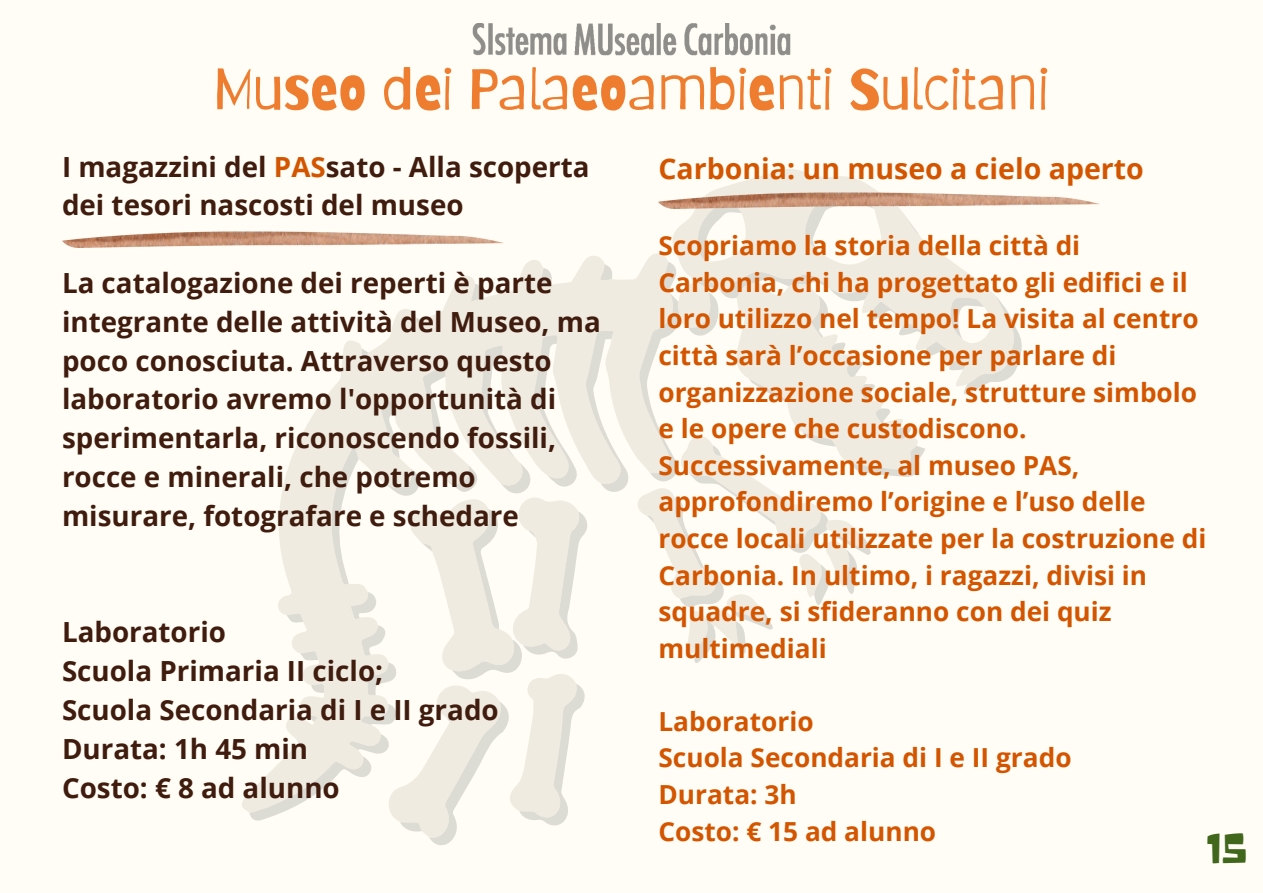
<style>
.page{position:relative;width:1263px;height:893px;background:#fffdf5}
.page>*{position:absolute;margin:0;border:0;box-sizing:border-box;transform-origin:0 0}
.t1{font:57px "Barriecito";color:#ef7d30}
.t2{font:40.28px "Noot";color:#41671d}
.t3{font:700 28.5px "Open Sans";color:#d45500}
.t4{font:700 27.75px/38.8px "Open Sans";color:#401c0e}
.t5{font:700 26.25px/36.6px "Open Sans";color:#d45500}
.s1{color:#d45500}
</style>
<div class="page">
<svg style="left:711px;top:169px;width:167px;height:23px;fill:#efebe0"></svg>
<svg style="left:249px;top:208px;width:773px;height:637px"></svg>
<img style="left:473px;top:24px;width:317px;height:31px">
<img style="left:62px;top:232px;width:441px;height:16px">
<img style="left:658px;top:192px;width:441px;height:16px">
<p class="t1" style="left:214px;top:54px;width:837px">Museo dei Palaeoambienti Sulcitani</p>
<p class="t4" style="left:62px;top:146px;width:529px">I magazzini del <span class="s1">PAS</span>sato - Alla scoperta dei tesori nascosti del museo</p>
<h1 class="t4" style="left:62px;top:263px;width:492px">La catalogazione dei reperti è parte</h1>
<p class="t4" style="left:62px;top:302px;width:540px">integrante delle attività del Museo, ma poco conosciuta. Attraverso questo laboratorio avremo l'opportunità di sperimentarla, riconoscendo fossili, rocce e minerali, che potremo misurare, fotografare e schedare</p>
<p class="t4" style="left:62px;top:612px;width:165px">Laboratorio</p>
<p class="t4" style="left:62px;top:651px;width:323px">Scuola Primaria II ciclo;</p>
<p class="t4" style="left:62px;top:690px;width:438px">Scuola Secondaria di I e II grado</p>
<p class="t4" style="left:62px;top:728px;width:248px">Durata: 1h 45 min</p>
<p class="t4" style="left:62px;top:767px;width:279px">Costo: € 8 ad alunno</p>
<p class="t3" style="left:658px;top:148px;width:487px">Carbonia: un museo a cielo aperto</p>
<p class="t5" style="left:658px;top:227px;width:549px">Scopriamo la storia della città di Carbonia, chi ha progettato gli edifici e il loro utilizzo nel tempo! La visita al centro città sarà l’occasione per parlare di organizzazione sociale, strutture simbolo e le opere che custodiscono.<br>Successivamente, al museo PAS, approfondiremo l’origine e l’uso delle rocce locali utilizzate per la costruzione di Carbonia. In ultimo, i ragazzi, divisi in squadre, si sfideranno con dei quiz multimediali</p>
<p class="t5" style="left:658px;top:702px;width:157px">Laboratorio</p>
<p class="t5" style="left:658px;top:739px;width:415px">Scuola Secondaria di I e II grado</p>
<p class="t5" style="left:658px;top:775px;width:140px">Durata: 3h</p>
<p class="t5" style="left:658px;top:812px;width:279px">Costo: € 15 ad alunno</p>
<p class="t2" style="left:1206px;top:824px;width:43px">15</p>
</div>
